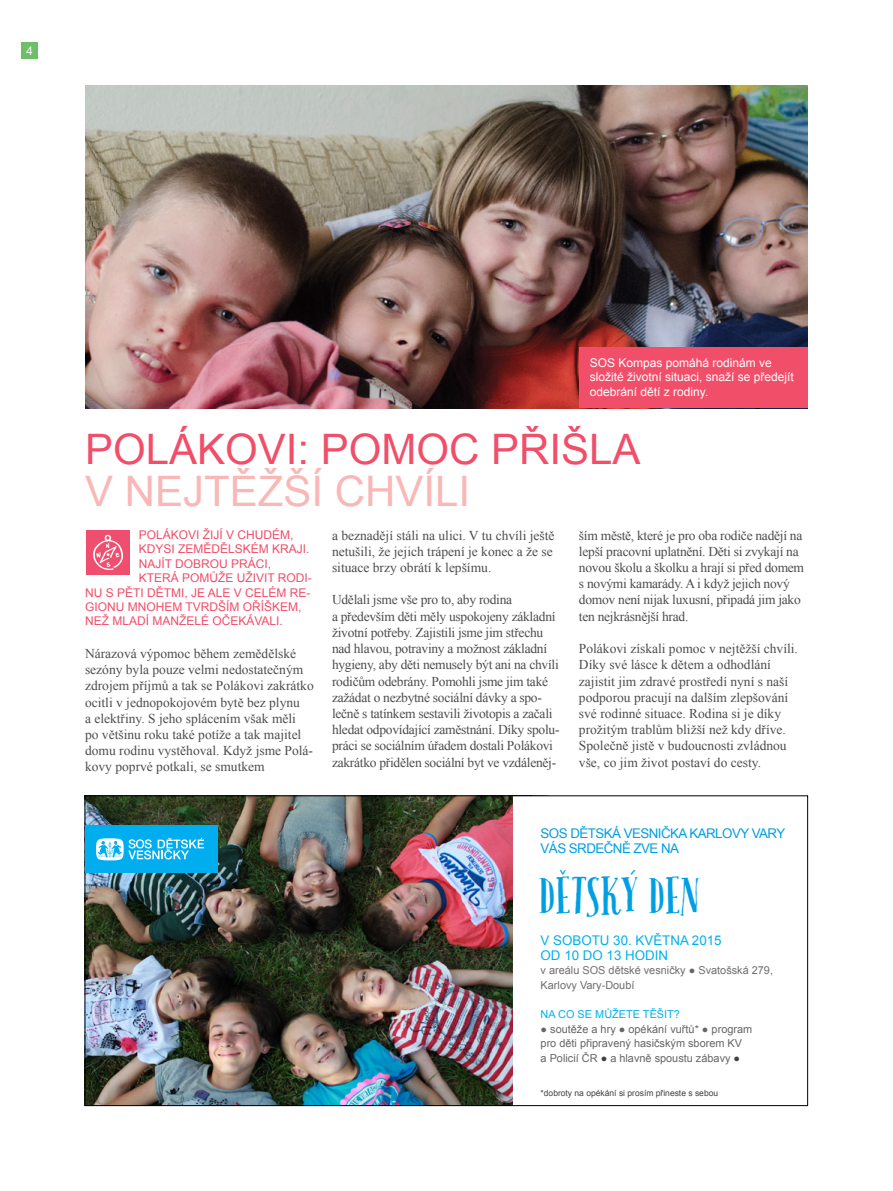
<style>
.page{position:relative;width:893px;height:1191px;background:#fff}
.page>*{position:absolute;margin:0;border:0;box-sizing:border-box;transform-origin:0 0}
.t1{font:43.65px "Pacific Northwest Letters";color:#009fe3}
.t2{font:42px "Arial";color:#f04e69}
.t3{font:42px "Arial";color:#f9b7b6}
.t4{font:13.5px/16.2px "Times New Roman";color:#4d4d4f}
.t5{font:13.5px/16.2px "Times New Roman";letter-spacing:-.02em;color:#4d4d4f}
.t6{font:13.35px/14.5px "Arial";letter-spacing:-.04em;color:#009fe3}
.t7{font:13.35px/14.5px "Arial";color:#00b1eb}
.t8{font:12px "Arial";color:#f04e69}
.t9{font:12px/14.4px "Arial";color:#fff}
.t10{font:12px "Helvetica Neue CE";color:#fff}
.t11{font:10.95px/14.5px "Arial";color:#666}
.t12{font:10.95px/14.5px "Arial";color:#706f6f}
.t13{font:10.95px "Arial";color:#00b1eb}
.t14{font:8.55px "Arial";color:#44403d}
.s1{color:#666}
.s2{color:#44403d}
</style>
<div class="page">
<img style="left:85px;top:85px;width:723px;height:323px">
<div style="left:21px;top:43px;width:17px;height:16px;background:#6dc067"></div>
<div style="left:86px;top:530px;width:44px;height:44px;background:#ef4e6e"></div>
<svg style="left:93px;top:534px;width:30px;height:36px"></svg>
<img style="left:87px;top:797px;width:426px;height:307px">
<div style="left:85px;top:825px;width:133px;height:48px;background:#00aeef"></div>
<svg style="left:96px;top:838px;width:108px;height:22px"></svg>
<div style="left:580px;top:347px;width:228px;height:61px;background:#f04e69"></div>
<p class="t10" style="left:26px;top:44px;width:8px">4</p>
<p class="t9" style="left:590px;top:356px;width:206px">SOS Kompas pomáhá rodinám ve složité životní situaci, snaží se předejít odebrání dětí z rodiny.</p>
<h2 class="t2" style="left:85px;top:422px;width:557px">POLÁKOVI: POMOC PŘIŠLA</h2>
<h2 class="t3" style="left:85px;top:464px;width:387px">V NEJTĚŽŠÍ CHVÍLI</h2>
<p class="t8" style="left:139px;top:527px;width:40px">Po lákovi</p>
<p class="t8" style="left:203px;top:527px;width:32px">žij í vchud</p>
<p class="t8" style="left:272px;top:527px;width:23px">ém,</p>
<p class="t8" style="left:139px;top:541px;width:64px">kdysi zemědě</p>
<p class="t8" style="left:228px;top:541px;width:83px">lském kraji .</p>
<p class="t8" style="left:139px;top:556px;width:46px">Naj ít dob</p>
<p class="t8" style="left:201px;top:556px;width:72px">rou práci ,</p>
<p class="t8" style="left:139px;top:570px;width:53px">která pomůž</p>
<p class="t8" style="left:225px;top:570px;width:19px">e uživit</p>
<p class="t8" style="left:278px;top:570px;width:35px">rodi -</p>
<p class="t8" style="left:85px;top:584px;width:28px">nu spěti</p>
<p class="t8" style="left:147px;top:584px;width:9px">dětmi</p>
<p class="t8" style="left:184px;top:584px;width:128px">, j e ale vcelém re-</p>
<p class="t8" style="left:85px;top:599px;width:18px">gionu</p>
<p class="t8" style="left:128px;top:599px;width:10px">mnoh</p>
<p class="t8" style="left:164px;top:599px;width:139px">em tvrdším oříškem,</p>
<p class="t8" style="left:85px;top:613px;width:77px">než mladí manž</p>
<p class="t8" style="left:186px;top:613px;width:98px">elé očekávali.</p>
<p class="t4" style="left:85px;top:645px;width:230px">Nárazová výpomoc během zemědělské sezóny byla pouze velmi nedostatečným zdrojem příjmů a tak se Polákovi zakrátko ocitli v jednopokojovém bytě bez plynu<br>a elektřiny. S jeho splácením však měli<br>po většinu roku také potíže a tak majitel domu rodinu vystěhoval. Když jsme Polá&shy;kovy poprvé potkali, se smutkem</p>
<p class="t4" style="left:332px;top:527px;width:224px">a beznadějí stáli na ulici. V tu chvíli ještě netušili, že jejich trápení je konec a že se situace brzy obrátí k lepšímu.</p>
<p class="t5" style="left:332px;top:591px;width:229px">Udělali jsme vše pro to, aby rodina<br>a především děti měly uspokojeny základní životní potřeby. Zajistili jsme jim střechu nad hlavou, potraviny a možnost základní hygieny, aby děti nemusely být ani na chvíli rodičům odebrány. Pomohli jsme jim také zažádat o nezbytné sociální dávky a spo&shy;lečně s tatínkem sestavili životopis a začali hledat odpovídající zaměstnání. Díky spolu&shy;práci se sociálním úřadem dostali Polákovi zakrátko přidělen sociální byt ve vzdáleněj-</p>
<p class="t5" style="left:579px;top:527px;width:227px">ším městě, které je pro oba rodiče nadějí na lepší pracovní uplatnění. Děti si zvykají na novou školu a školku a hrají si před domem s novými kamarády. A i když jejich nový domov není nijak luxusní, připadá jim jako ten nejkrásnější hrad.</p>
<p class="t4" style="left:579px;top:640px;width:220px">Polákovi získali pomoc v nejtěžší chvíli.<br>Díky své lásce k dětem a odhodlání zajistit jim zdravé prostředí nyní s naší podporou pracují na dalším zlepšování své rodinné situace. Rodina si je díky prožitým trablům bližší než kdy dříve.<br>Společně jistě v budoucnosti zvládnou vše, co jim život postaví do cesty.</p>
<p class="t6" style="left:541px;top:826px;width:246px">SOS DĚTSKÁ VESNIČKA KARLOVY VARY<br>VÁS SRDEČNĚ ZVE NA</p>
<h1 class="t1" style="left:541px;top:868px;width:163px">DĚTSKÝ DEN</h1>
<p class="t7" style="left:541px;top:933px;width:183px">V SOBOTU 30. KVĚTNA 2015<br>OD 10 DO 13 HODIN</p>
<p class="t12" style="left:541px;top:963px;width:234px">v areálu SOS dětské vesničky <span class="s1">●</span> Svatošská 279,<br>Karlovy Vary-Doubí</p>
<p class="t13" style="left:541px;top:1007px;width:141px">NA CO SE MŮŽETE TĚŠIT?</p>
<p class="t11" style="left:541px;top:1021px;width:213px">● soutěže a hry ● opékání vuřtů* ● program pro děti připravený hasičským sborem KV<br>a Policií ČR <span class="s2">●</span> a hlavně spoustu zábavy <span class="s2">●</span></p>
<p class="t14" style="left:541px;top:1087px;width:179px">*dobroty na opékání si prosím přineste s sebou</p>
</div>
